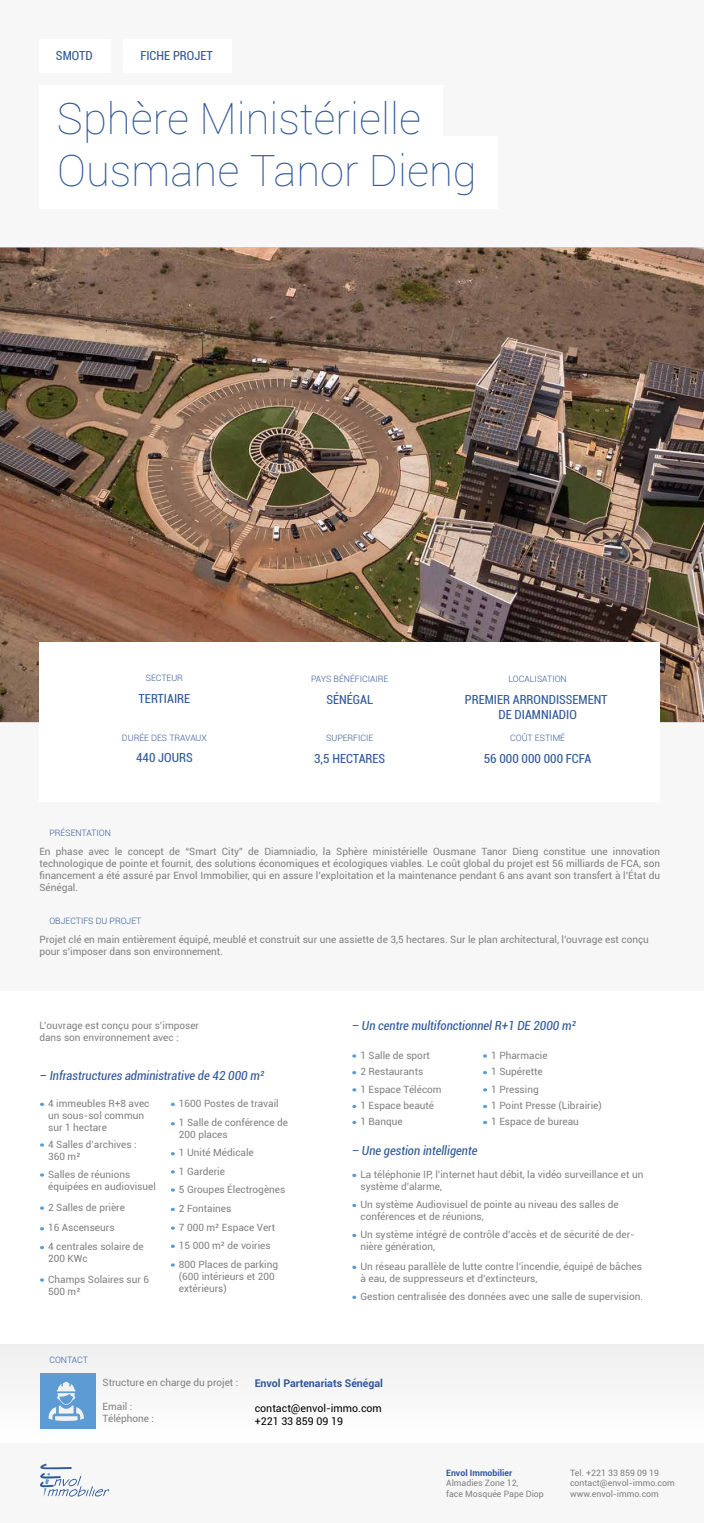
<style>
.page{position:relative;width:704px;height:1523px;background:#fff}
.page>*{position:absolute;margin:0;border:0;box-sizing:border-box;transform-origin:0 0}
.t1{font:100 43.44px/52.1px "Roboto";color:#305899}
.t2{font:condensed 12.5px/15px "Roboto";color:#305899;text-align:center}
.t3{font:italic condensed 12.5px "Roboto";color:#305899}
.t4{font:10.62px/12.8px "Roboto";color:#000}
.t5{font:700 10.62px "Roboto";color:#305899}
.t6{font:10px/12px "Roboto";color:#808080}
.t7{font:300 8.75px "Roboto";color:#305899}
.t8{font:8.75px/10.5px "Roboto";color:#808080}
.t9{font:700 8.75px "Roboto";color:#305899}
</style>
<div class="page">
<div style="left:0;top:0;width:703px;height:1522px;background:#f7f7f7"></div>
<img style="left:0;top:248px;width:703px;height:474px">
<div style="left:39px;top:642px;width:620px;height:159px;background:#fff"></div>
<div style="left:0;top:991px;width:703px;height:451px;background:#fff"></div>
<div style="left:0;top:1344px;width:703px;height:98px;background:#f7f7f7"></div>
<div style="left:39px;top:39px;width:72px;height:34px;background:#fff"></div>
<div style="left:122px;top:39px;width:109px;height:34px;background:#fff"></div>
<div style="left:39px;top:85px;width:403px;height:73px;background:#fff"></div>
<div style="left:39px;top:136px;width:459px;height:72px;background:#fff"></div>
<svg style="left:40px;top:1102px;width:4px;height:4px"></svg>
<svg style="left:170px;top:1102px;width:5px;height:4px"></svg>
<svg style="left:40px;top:1143px;width:4px;height:3px"></svg>
<svg style="left:170px;top:1122px;width:5px;height:3px"></svg>
<svg style="left:40px;top:1173px;width:4px;height:3px"></svg>
<svg style="left:170px;top:1152px;width:5px;height:3px"></svg>
<svg style="left:40px;top:1206px;width:4px;height:3px"></svg>
<svg style="left:170px;top:1170px;width:5px;height:3px"></svg>
<svg style="left:40px;top:1227px;width:4px;height:3px"></svg>
<svg style="left:170px;top:1188px;width:5px;height:3px"></svg>
<svg style="left:40px;top:1245px;width:4px;height:4px"></svg>
<svg style="left:170px;top:1207px;width:5px;height:4px"></svg>
<svg style="left:170px;top:1226px;width:5px;height:3px"></svg>
<svg style="left:170px;top:1244px;width:5px;height:4px"></svg>
<svg style="left:40px;top:1278px;width:4px;height:3px"></svg>
<svg style="left:170px;top:1263px;width:5px;height:3px"></svg>
<div style="left:40px;top:1373px;width:55px;height:55px;background:#5d9bd5"></div>
<svg style="left:48px;top:1381px;width:36px;height:39px"></svg>
<svg style="left:483px;top:1054px;width:4px;height:3px"></svg>
<svg style="left:352px;top:1071px;width:4px;height:3px"></svg>
<svg style="left:483px;top:1071px;width:4px;height:3px"></svg>
<svg style="left:352px;top:1088px;width:4px;height:3px"></svg>
<svg style="left:483px;top:1088px;width:4px;height:3px"></svg>
<svg style="left:352px;top:1104px;width:4px;height:4px"></svg>
<svg style="left:483px;top:1104px;width:4px;height:4px"></svg>
<svg style="left:352px;top:1120px;width:4px;height:4px"></svg>
<svg style="left:483px;top:1120px;width:4px;height:4px"></svg>
<svg style="left:352px;top:1173px;width:4px;height:4px"></svg>
<svg style="left:352px;top:1203px;width:4px;height:4px"></svg>
<svg style="left:352px;top:1233px;width:4px;height:4px"></svg>
<svg style="left:352px;top:1265px;width:4px;height:4px"></svg>
<svg style="left:352px;top:1295px;width:4px;height:4px"></svg>
<svg style="left:40px;top:1463px;width:69px;height:33px"></svg>
<p class="t2" style="left:56px;top:48px;width:38px">SMOTD</p>
<p class="t2" style="left:140px;top:48px;width:74px">FICHE PROJET</p>
<h1 class="t1" style="left:57px;top:91px;width:420px">Sphère Ministérielle<br>Ousmane Tanor Dieng</h1>
<p class="t7" style="left:146px;top:672px;width:39px">SECTEUR</p>
<p class="t7" style="left:311px;top:672px;width:79px">PAYS BÉNÉFICIAIRE</p>
<p class="t7" style="left:508px;top:672px;width:60px">LOCALISATION</p>
<p class="t2" style="left:138px;top:690px;width:53px">TERTIAIRE</p>
<p class="t2" style="left:326px;top:691px;width:48px">SÉNÉGAL</p>
<p class="t2" style="left:464px;top:691px;width:144px">PREMIER ARRONDISSEMENT<br>DE DIAMNIADIO</p>
<p class="t7" style="left:122px;top:731px;width:86px">DURÉE DES TRAVAUX</p>
<p class="t7" style="left:326px;top:732px;width:49px">SUPERFICIE</p>
<p class="t7" style="left:510px;top:732px;width:56px">COÛT ESTIMÉ</p>
<p class="t2" style="left:136px;top:750px;width:58px">440 JOURS</p>
<p class="t2" style="left:314px;top:751px;width:73px">3,5 HECTARES</p>
<p class="t2" style="left:483px;top:751px;width:109px">56 000 000 000 FCFA</p>
<p class="t7" style="left:49px;top:827px;width:63px">PRÉSENTATION</p>
<p class="t6" style="left:39px;top:845px;width:621px;text-align:justify">En phase avec le concept de “Smart City” de Diamniadio, la Sphère ministérielle Ousmane Tanor Dieng constitue une innovation technologique de pointe et fournit, des solutions économiques et écologiques viables. Le coût global du projet est 56 milliards de FCA, son financement a été assuré par Envol Immobilier, qui en assure l’exploitation et la maintenance pendant 6 ans avant son transfert à l’État du Sénégal.</p>
<p class="t7" style="left:49px;top:915px;width:93px">OBJECTIFS DU PROJET</p>
<p class="t6" style="left:39px;top:933px;width:610px">Projet clé en main entièrement équipé, meublé et construit sur une assiette de 3,5 hectares. Sur le plan architectural, l’ouvrage est conçu pour s’imposer dans son environnement.</p>
<p class="t6" style="left:39px;top:1018px;width:161px">L’ouvrage est conçu pour s’imposer dans son environnement avec :</p>
<p class="t3" style="left:39px;top:1066px;width:226px">– Infrastructures administrative de 42 000 m²</p>
<p class="t6" style="left:48px;top:1097px;width:103px">4 immeubles R+8 avec un sous-sol commun sur 1 hectare</p>
<p class="t6" style="left:179px;top:1097px;width:101px">1600 Postes de travail</p>
<p class="t6" style="left:48px;top:1137px;width:90px">4 Salles d’archives :<br>360 m²</p>
<p class="t6" style="left:179px;top:1116px;width:111px">1 Salle de conférence de<br>200 places</p>
<p class="t6" style="left:179px;top:1146px;width:76px">1 Unité Médicale</p>
<p class="t6" style="left:48px;top:1167px;width:109px">Salles de réunions équipées en audiovisuel</p>
<p class="t6" style="left:48px;top:1200px;width:78px">2 Salles de prière</p>
<p class="t6" style="left:48px;top:1221px;width:68px">16 Ascenseurs</p>
<p class="t6" style="left:48px;top:1240px;width:97px">4 centrales solaire de<br>200 KWc</p>
<p class="t6" style="left:48px;top:1272px;width:102px">Champs Solaires sur 6<br>500 m²</p>
<p class="t6" style="left:179px;top:1164px;width:47px">1 Garderie</p>
<p class="t6" style="left:179px;top:1182px;width:108px">5 Groupes Électrogènes</p>
<p class="t6" style="left:179px;top:1198px;width:98px;line-height:18.4px">2 Fontaines<br>7 000 m² Espace Vert<br>15 000 m² de voiries</p>
<p class="t6" style="left:179px;top:1257px;width:101px">800 Places de parking (600 intérieurs et 200 extérieurs)</p>
<p class="t7" style="left:49px;top:1354px;width:40px">CONTACT</p>
<p class="t3" style="left:351px;top:1017px;width:226px">– Un centre multifonctionnel R+1 DE 2000 m²</p>
<p class="t6" style="left:360px;top:1048px;width:71px">1 Salle de sport</p>
<p class="t6" style="left:491px;top:1048px;width:58px">1 Pharmacie</p>
<p class="t6" style="left:360px;top:1065px;width:64px">2 Restaurants</p>
<p class="t6" style="left:491px;top:1065px;width:53px">1 Supérette</p>
<p class="t6" style="left:360px;top:1082px;width:83px">1 Espace Télécom</p>
<p class="t6" style="left:491px;top:1082px;width:49px">1 Pressing</p>
<p class="t6" style="left:360px;top:1099px;width:75px">1 Espace beauté</p>
<p class="t6" style="left:491px;top:1099px;width:112px">1 Point Presse (Librairie)</p>
<p class="t6" style="left:360px;top:1115px;width:44px">1 Banque</p>
<p class="t6" style="left:491px;top:1115px;width:89px">1 Espace de bureau</p>
<p class="t3" style="left:351px;top:1141px;width:127px">– Une gestion intelligente</p>
<p class="t6" style="left:360px;top:1168px;width:284px">La téléphonie IP, l’internet haut débit, la vidéo surveillance et un système d’alarme,</p>
<p class="t6" style="left:360px;top:1198px;width:260px">Un système Audiovisuel de pointe au niveau des salles de conférences et de réunions,</p>
<p class="t6" style="left:360px;top:1228px;width:275px">Un système intégré de contrôle d’accès et de sécurité de der&shy;nière génération,</p>
<p class="t6" style="left:360px;top:1260px;width:283px">Un réseau parallèle de lutte contre l’incendie, équipé de bâches à eau, de suppresseurs et d’extincteurs,</p>
<p class="t6" style="left:360px;top:1290px;width:284px">Gestion centralisée des données avec une salle de supervision.</p>
<p class="t6" style="left:102px;top:1376px;width:137px">Structure en charge du projet :</p>
<p class="t6" style="left:102px;top:1400px;width:53px">Email :<br>Téléphone :</p>
<p class="t5" style="left:254px;top:1375px;width:130px">Envol Partenariats Sénégal</p>
<p class="t4" style="left:254px;top:1401px;width:129px">contact@envol-immo.com +221 33 859 09 19</p>
<p class="t9" style="left:446px;top:1466px;width:67px">Envol Immobilier</p>
<p class="t8" style="left:446px;top:1477px;width:99px">Almadies Zone 12,<br>face Mosquée Pape Diop</p>
<p class="t8" style="left:569px;top:1466px;width:106px">Tel. +221 33 859 09 19 contact@envol-immo.com www.envol-immo.com</p>
</div>
